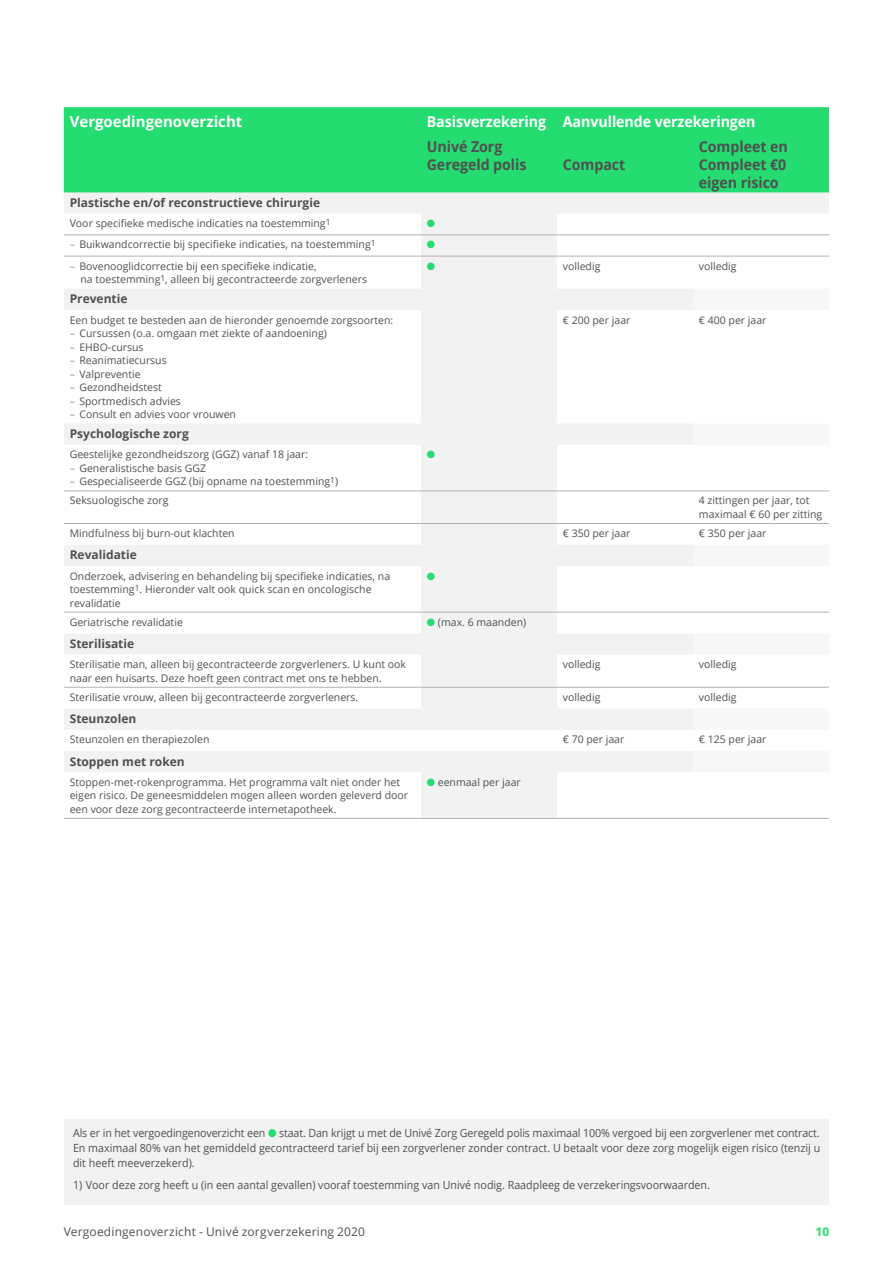
<style>
.page{position:relative;width:893px;height:1263px;background:#fff}
.page>*{position:absolute;margin:0;border:0;box-sizing:border-box;transform-origin:0 0}
.t1{font:700 15px/18px "Open Sans";letter-spacing:-.005em;color:#505050;scale:.95 1}
.t2{font:700 15px "Open Sans";letter-spacing:-.005em;color:#fff;scale:.95 1}
.t3{font:700 15px "Open Sans";letter-spacing:-.005em;color:#fff}
.t4{font:700 12px "Open Sans";color:#505050}
.t5{font:12px "Open Sans";letter-spacing:.015em;color:#505050}
.t6{font:700 12px "Open Sans";color:#25dc71}
.t7{font:11.25px/15px "Open Sans";color:#505050;text-align:justify;scale:.95 1}
.t8{font:10.5px/13.5px "Open Sans";color:#505050}
.t9{font:10.5px "Zapf Dingbats ITC";color:#25dc71}
.s1{font-family:"Graphik";font-weight:300}
.s2{color:#25dc71}
</style>
<div class="page">
<div style="left:64px;top:107px;width:765px;height:86px;background:#25dc71"></div>
<svg style="left:64px;top:193px;width:765px;height:625px;fill:#f6f6f6"></svg>
<svg style="left:64px;top:214px;width:357px;height:604px"></svg>
<svg style="left:64px;top:289px;width:629px;height:483px"></svg>
<svg style="left:693px;top:289px;width:136px;height:483px"></svg>
<hr style="left:64px;top:234px;width:357px;height:1px;background:#b2b2b2">
<hr style="left:421px;top:234px;width:136px;height:1px;background:#b2b2b2">
<hr style="left:557px;top:234px;width:136px;height:1px;background:#b2b2b2">
<hr style="left:693px;top:234px;width:136px;height:1px;background:#b2b2b2">
<hr style="left:64px;top:256px;width:357px;height:1px;background:#b2b2b2">
<hr style="left:421px;top:256px;width:136px;height:1px;background:#b2b2b2">
<hr style="left:557px;top:256px;width:136px;height:1px;background:#b2b2b2">
<hr style="left:693px;top:256px;width:136px;height:1px;background:#b2b2b2">
<hr style="left:64px;top:490px;width:357px;height:1px;background:#b2b2b2">
<hr style="left:421px;top:490px;width:136px;height:1px;background:#b2b2b2">
<hr style="left:557px;top:490px;width:136px;height:1px;background:#b2b2b2">
<hr style="left:693px;top:490px;width:136px;height:1px;background:#b2b2b2">
<hr style="left:64px;top:523px;width:357px;height:1px;background:#b2b2b2">
<hr style="left:421px;top:523px;width:136px;height:1px;background:#b2b2b2">
<hr style="left:557px;top:523px;width:136px;height:1px;background:#b2b2b2">
<hr style="left:693px;top:523px;width:136px;height:1px;background:#b2b2b2">
<hr style="left:64px;top:612px;width:357px;height:1px;background:#b2b2b2">
<hr style="left:421px;top:612px;width:136px;height:1px;background:#b2b2b2">
<hr style="left:557px;top:612px;width:136px;height:1px;background:#b2b2b2">
<hr style="left:693px;top:612px;width:136px;height:1px;background:#b2b2b2">
<hr style="left:64px;top:687px;width:357px;height:1px;background:#b2b2b2">
<hr style="left:421px;top:687px;width:136px;height:1px;background:#b2b2b2">
<hr style="left:557px;top:687px;width:136px;height:1px;background:#b2b2b2">
<hr style="left:693px;top:687px;width:136px;height:1px;background:#b2b2b2">
<hr style="left:64px;top:818px;width:357px;height:1px;background:#b2b2b2">
<hr style="left:421px;top:818px;width:136px;height:1px;background:#b2b2b2">
<hr style="left:557px;top:818px;width:136px;height:1px;background:#b2b2b2">
<hr style="left:693px;top:818px;width:136px;height:1px;background:#b2b2b2">
<div style="left:65px;top:1119px;width:764px;height:85px;background:#f2f2f2"></div>
<h1 class="t3" style="left:70px;top:111px;width:174px">Vergoedingenoverzicht</h1>
<h1 class="t2" style="left:427px;top:111px;width:348px">Basisverzekering Aanvullende verzekeringen</h1>
<h1 class="t1" style="left:427px;top:137px;width:107px">Univé Zorg<br>Geregeld polis</h1>
<h1 class="t1" style="left:699px;top:137px;width:95px;text-align:justify">Compleet en Compleet €0 eigen risico</h1>
<h1 class="t1" style="left:563px;top:155px;width:67px">Compact</h1>
<p class="t4" style="left:70px;top:194px;width:252px">Plastische en/of reconstructieve chirurgie</p>
<p class="t8" style="left:70px;top:216px;width:262px">Voor specifieke medische indicaties na toestemming<sup>1</sup></p>
<p class="t9" style="left:427px;top:219px;width:10px">●</p>
<p class="t8" style="left:70px;top:238px;width:307px"><span class="s1">–</span> Buikwandcorrectie bij specifieke indicaties, na toestemming<sup>1</sup></p>
<p class="t9" style="left:427px;top:240px;width:10px">●</p>
<p class="t8" style="left:80px;top:259px;width:288px;text-indent:-11px"><span class="s1">–</span> Bovenooglidcorrectie bij een specifieke indicatie,<br>na toestemming<sup>1</sup>, alleen bij gecontracteerde zorgverleners</p>
<p class="t9" style="left:427px;top:261px;width:10px">●</p>
<p class="t8" style="left:563px;top:259px;width:39px">volledig</p>
<p class="t8" style="left:699px;top:259px;width:39px">volledig</p>
<p class="t4" style="left:70px;top:291px;width:59px">Preventie</p>
<p class="t8" style="left:70px;top:313px;width:325px">Een budget te besteden aan de hieronder genoemde zorgsoorten:</p>
<p class="t8" style="left:70px;top:326px;width:259px"><span class="s1">–</span> Cursussen (o.a. omgaan met ziekte of aandoening)</p>
<p class="t8" style="left:70px;top:340px;width:75px"><span class="s1">–</span> EHBO-cursus</p>
<p class="t8" style="left:70px;top:353px;width:99px"><span class="s1">–</span> Reanimatiecursus</p>
<p class="t8" style="left:70px;top:367px;width:72px"><span class="s1">–</span> Valpreventie</p>
<p class="t8" style="left:70px;top:380px;width:94px"><span class="s1">–</span> Gezondheidstest</p>
<p class="t8" style="left:70px;top:394px;width:113px"><span class="s1">–</span> Sportmedisch advies</p>
<p class="t8" style="left:70px;top:407px;width:168px"><span class="s1">–</span> Consult en advies voor vrouwen</p>
<p class="t8" style="left:563px;top:313px;width:69px">€ 200 per jaar</p>
<p class="t8" style="left:699px;top:313px;width:69px">€ 400 per jaar</p>
<p class="t4" style="left:70px;top:425px;width:121px">Psychologische zorg</p>
<p class="t8" style="left:70px;top:447px;width:240px">Geestelijke gezondheidszorg (GGZ) vanaf 18 jaar:</p>
<p class="t8" style="left:70px;top:461px;width:138px"><span class="s1">–</span> Generalistische basis GGZ</p>
<p class="t8" style="left:70px;top:475px;width:270px"><span class="s1">–</span> Gespecialiseerde GGZ (bij opname na toestemming<sup>1</sup>)</p>
<p class="t9" style="left:427px;top:450px;width:10px">●</p>
<p class="t8" style="left:70px;top:494px;width:100px">Seksuologische zorg</p>
<p class="t8" style="left:699px;top:494px;width:125px">4 zittingen per jaar, tot maximaal € 60 per zitting</p>
<p class="t8" style="left:70px;top:526px;width:166px">Mindfulness bij burn-out klachten</p>
<p class="t8" style="left:563px;top:526px;width:69px">€ 350 per jaar</p>
<p class="t8" style="left:699px;top:526px;width:69px">€ 350 per jaar</p>
<p class="t4" style="left:70px;top:547px;width:69px">Revalidatie</p>
<p class="t8" style="left:70px;top:569px;width:322px">Onderzoek, advisering en behandeling bij specifieke indicaties, na toestemming<sup>1</sup>. Hieronder valt ook quick scan en oncologische revalidatie</p>
<p class="t9" style="left:427px;top:571px;width:10px">●</p>
<p class="t8" style="left:70px;top:615px;width:115px">Geriatrische revalidatie</p>
<p class="t8" style="left:427px;top:615px;width:101px"><span class="s2">●</span> (max. 6 maanden)</p>
<p class="t4" style="left:70px;top:635px;width:66px">Sterilisatie</p>
<p class="t8" style="left:70px;top:657px;width:338px">Sterilisatie man, alleen bij gecontracteerde zorgverleners. U kunt ook naar een huisarts. Deze hoeft geen contract met ons te hebben.</p>
<p class="t8" style="left:563px;top:657px;width:39px">volledig</p>
<p class="t8" style="left:699px;top:657px;width:39px">volledig</p>
<p class="t8" style="left:70px;top:690px;width:290px">Sterilisatie vrouw, alleen bij gecontracteerde zorgverleners.</p>
<p class="t8" style="left:563px;top:690px;width:39px">volledig</p>
<p class="t8" style="left:699px;top:690px;width:39px">volledig</p>
<p class="t4" style="left:70px;top:710px;width:68px">Steunzolen</p>
<p class="t8" style="left:70px;top:732px;width:141px">Steunzolen en therapiezolen</p>
<p class="t8" style="left:563px;top:732px;width:63px">€ 70 per jaar</p>
<p class="t8" style="left:699px;top:732px;width:69px">€ 125 per jaar</p>
<p class="t4" style="left:70px;top:753px;width:117px">Stoppen met roken</p>
<p class="t8" style="left:70px;top:775px;width:340px">Stoppen-met-rokenprogramma. Het programma valt niet onder het eigen risico. De geneesmiddelen mogen alleen worden geleverd door een voor deze zorg gecontracteerde internetapotheek.</p>
<p class="t8" style="left:427px;top:775px;width:96px"><span class="s2">●</span> eenmaal per jaar</p>
<p class="t7" style="left:73px;top:1125px;width:788px">Als er in het vergoedingenoverzicht een <span class="s2">●</span> staat. Dan krijgt u met de Univé Zorg Geregeld polis maximaal 100% vergoed bij een zorgverlener met contract.<br>En maximaal 80% van het gemiddeld gecontracteerd tarief bij een zorgverlener zonder contract. U betaalt voor deze zorg mogelijk eigen risico (tenzij u dit heeft meeverzekerd).</p>
<p class="t7" style="left:73px;top:1177px;width:672px">1) Voor deze zorg heeft u (in een aantal gevallen) vooraf toestemming van Univé nodig. Raadpleeg de verzekeringsvoorwaarden.</p>
<p class="t5" style="left:64px;top:1224px;width:303px">Vergoedingenoverzicht - Univé zorgverzekering 2020</p>
<p class="t6" style="left:815px;top:1223px;width:15px">10</p>
</div>
